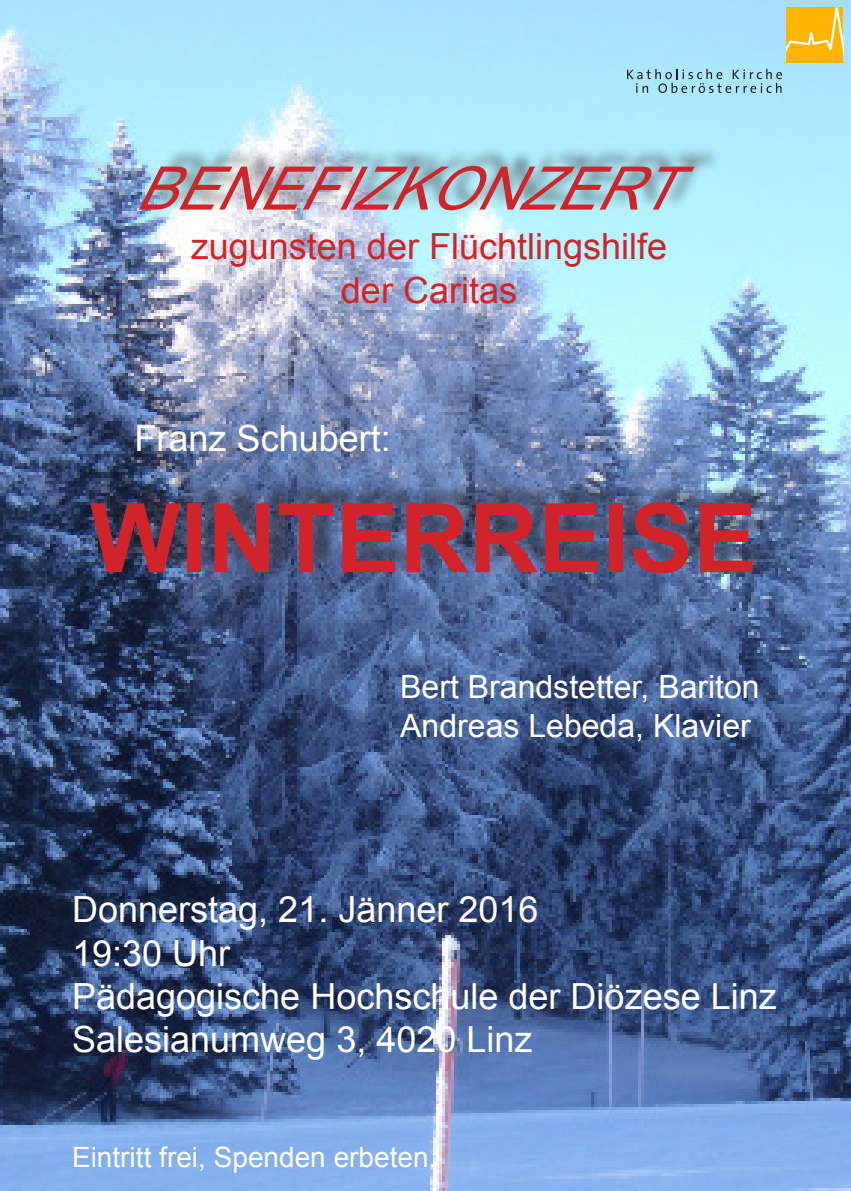
<style>
.page{position:relative;width:851px;height:1191px;background:#fff}
.page>*{position:absolute;margin:0;border:0;box-sizing:border-box;transform-origin:0 0}
.t1{font:700 96px "Arial";color:#d1232a}
.t2{font:italic 60px "Arial";color:#d1232a}
.t3{font:36px "Arial";color:#fff}
.t4{font:36px "Arial";color:#d1232a}
.t5{font:32px "Arial";color:#fff}
.t6{font:28px "Arial";color:#fff}
</style>
<div class="page">
<img style="left:0;top:0;width:850px;height:1191px">
<div style="left:147px;top:146px;width:574px;height:66px;background:#231f20;opacity:.58"></div>
<div style="left:97px;top:480px;width:681px;height:93px;background:#231f20;opacity:.52"></div>
<div style="left:786px;top:7px;width:57px;height:55px;background:#ffb400"></div>
<svg style="left:786px;top:7px;width:57px;height:45px"></svg>
<svg style="left:627px;top:69px;width:155px;height:24px;background:#94c5d9"></svg>
<p class="t2" style="left:134px;top:147px;width:582px">BENEFIZKONZERT</p>
<p class="t4" style="left:191px;top:222px;width:478px">zugunsten der Flüchtlingshilfe</p>
<p class="t4" style="left:341px;top:265px;width:178px">der Caritas</p>
<p class="t3" style="left:134px;top:413px;width:258px">Franz Schubert:</p>
<p class="t1" style="left:90px;top:471px;width:668px">WINTERREISE</p>
<p class="t5" style="left:400px;top:665px;width:361px">Bert Brandstetter, Bariton</p>
<p class="t5" style="left:400px;top:703px;width:352px">Andreas Lebeda, Klavier</p>
<p class="t3" style="left:72px;top:885px;width:468px">Donnerstag, 21. Jänner 2016</p>
<p class="t3" style="left:72px;top:928px;width:160px">19:30 Uhr</p>
<p class="t3" style="left:72px;top:971px;width:706px">Pädagogische Hochschule der Diözese Linz</p>
<p class="t3" style="left:72px;top:1014px;width:462px">Salesianumweg 3, 4020 Linz</p>
<p class="t6" style="left:72px;top:1138px;width:366px">Eintritt frei, Spenden erbeten.</p>
</div>
